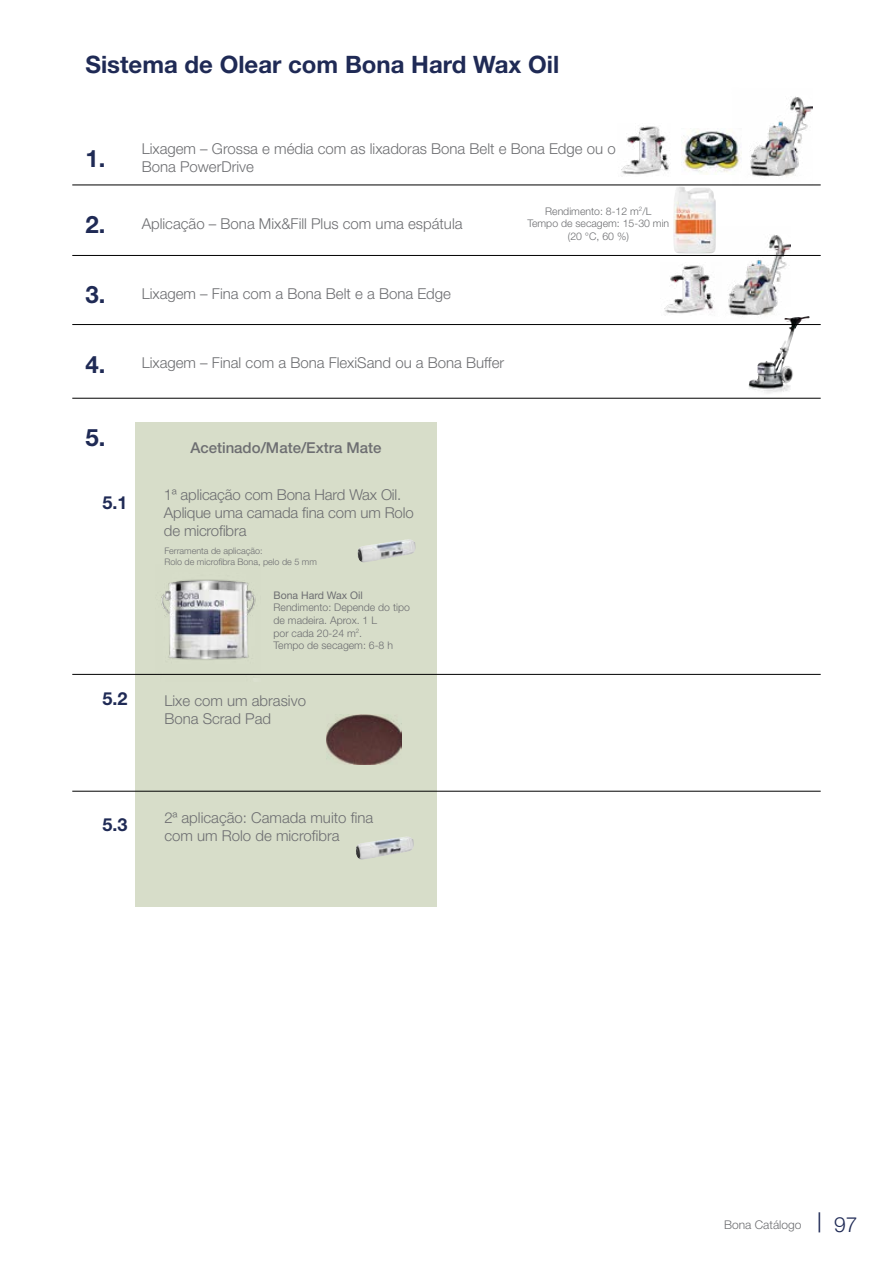
<style>
.page{position:relative;width:893px;height:1263px;background:#fff}
.page>*{position:absolute;margin:0;border:0;box-sizing:border-box;transform-origin:0 0}
.t1{font:700 24px "Helvetica Neue";color:#1f2a55}
.t2{font:300 21px "Helvetica Neue";color:#1f2a55}
.t3{font:700 18px "Helvetica Neue";color:#1f2a55}
.t4{font:300 15px/18px "Helvetica Neue";color:#6d6e71}
.t5{font:500 15px "Helvetica Neue";color:#6d6e71}
.t6{font:300 12px "Helvetica Neue";color:#6d6e71}
.t7{font:300 10.5px/12.6px "Helvetica Neue";color:#6d6e71;text-align:center}
.t8{font:10.5px "Helvetica Neue";color:#6d6e71}
.t9{font:300 9px/10.8px "Helvetica Neue";color:#6d6e71}
.s1{font-size:27px}
</style>
<div class="page">
<div style="left:136px;top:422px;width:301px;height:485px;background:#d7ddc9"></div>
<img style="left:747px;top:316px;width:63px;height:82px">
<img style="left:326px;top:714px;width:76px;height:50px">
<img style="left:156px;top:579px;width:104px;height:95px">
<img style="left:710px;top:234px;width:81px;height:90px">
<img style="left:664px;top:263px;width:57px;height:54px">
<img style="left:682px;top:130px;width:50px;height:45px">
<img style="left:732px;top:96px;width:80px;height:89px">
<img style="left:621px;top:126px;width:48px;height:49px">
<img style="left:357px;top:539px;width:59px;height:24px">
<img style="left:356px;top:836px;width:58px;height:24px">
<hr style="left:72px;top:791px;width:749px;height:1px;background:#000">
<hr style="left:72px;top:398px;width:749px;height:1px;background:#000">
<hr style="left:72px;top:324px;width:749px;height:1px;background:#000">
<hr style="left:72px;top:255px;width:749px;height:1px;background:#000">
<hr style="left:72px;top:185px;width:749px;height:1px;background:#000">
<hr style="left:72px;top:674px;width:749px;height:1px;background:#000">
<img style="left:673px;top:187px;width:43px;height:66px">
<h1 class="t1" style="left:86px;top:50px;width:475px">Sistema de Olear com Bona Hard Wax Oil</h1>
<h1 class="t1" style="left:86px;top:144px;width:22px">1.</h1>
<p class="t4" style="left:142px;top:140px;width:476px">Lixagem – Grossa e média com as lixadoras Bona Belt e Bona Edge ou o<br>Bona PowerDrive</p>
<h1 class="t1" style="left:86px;top:210px;width:22px">2.</h1>
<p class="t4" style="left:142px;top:214px;width:322px">Aplicação – Bona Mix&amp;Fill Plus com uma espátula</p>
<p class="t7" style="left:527px;top:204px;width:143px">Rendimento: 8-12 m<sup>2</sup>/L<br>Tempo de secagem: 15-30 min (20 °C, 60 %)</p>
<h1 class="t1" style="left:86px;top:280px;width:22px">3.</h1>
<p class="t4" style="left:142px;top:285px;width:311px">Lixagem – Fina com a Bona Belt e a Bona Edge</p>
<h1 class="t1" style="left:86px;top:349px;width:22px">4.</h1>
<p class="t4" style="left:142px;top:353px;width:364px">Lixagem – Final com a Bona FlexiSand ou a Bona Buffer</p>
<h1 class="t1" style="left:86px;top:422px;width:22px">5.</h1>
<p class="t3" style="left:103px;top:491px;width:27px">5.1</p>
<p class="t3" style="left:103px;top:687px;width:27px">5.2</p>
<p class="t5" style="left:190px;top:438px;width:193px">Acetinado/Mate/Extra Mate</p>
<p class="t4" style="left:164px;top:486px;width:251px">1ª aplicação com Bona Hard Wax Oil.<br>Aplique uma camada fina com um Rolo de microfibra</p>
<p class="t9" style="left:164px;top:545px;width:154px">Ferramenta de aplicação:<br>Rolo de microfibra Bona, pelo de 5 mm</p>
<p class="t8" style="left:274px;top:589px;width:91px">Bona Hard Wax Oil</p>
<p class="t7" style="left:274px;top:601px;width:138px;text-align:left">Rendimento: Depende do tipo de madeira. Aprox. 1 L<br>por cada 20-24 m<sup>2</sup>.<br>Tempo de secagem: 6-8 h</p>
<p class="t4" style="left:164px;top:691px;width:143px">Lixe com um abrasivo<br>Bona Scrad Pad</p>
<p class="t3" style="left:103px;top:813px;width:27px">5.3</p>
<p class="t4" style="left:164px;top:809px;width:210px">2ª aplicação: Camada muito fina com um Rolo de microfibra</p>
<p class="t6" style="left:724px;top:1218px;width:79px">Bona Catálogo</p>
<h2 class="t2" style="left:816px;top:1212px;width:43px"><span class="s1">|</span> 97</h2>
</div>
